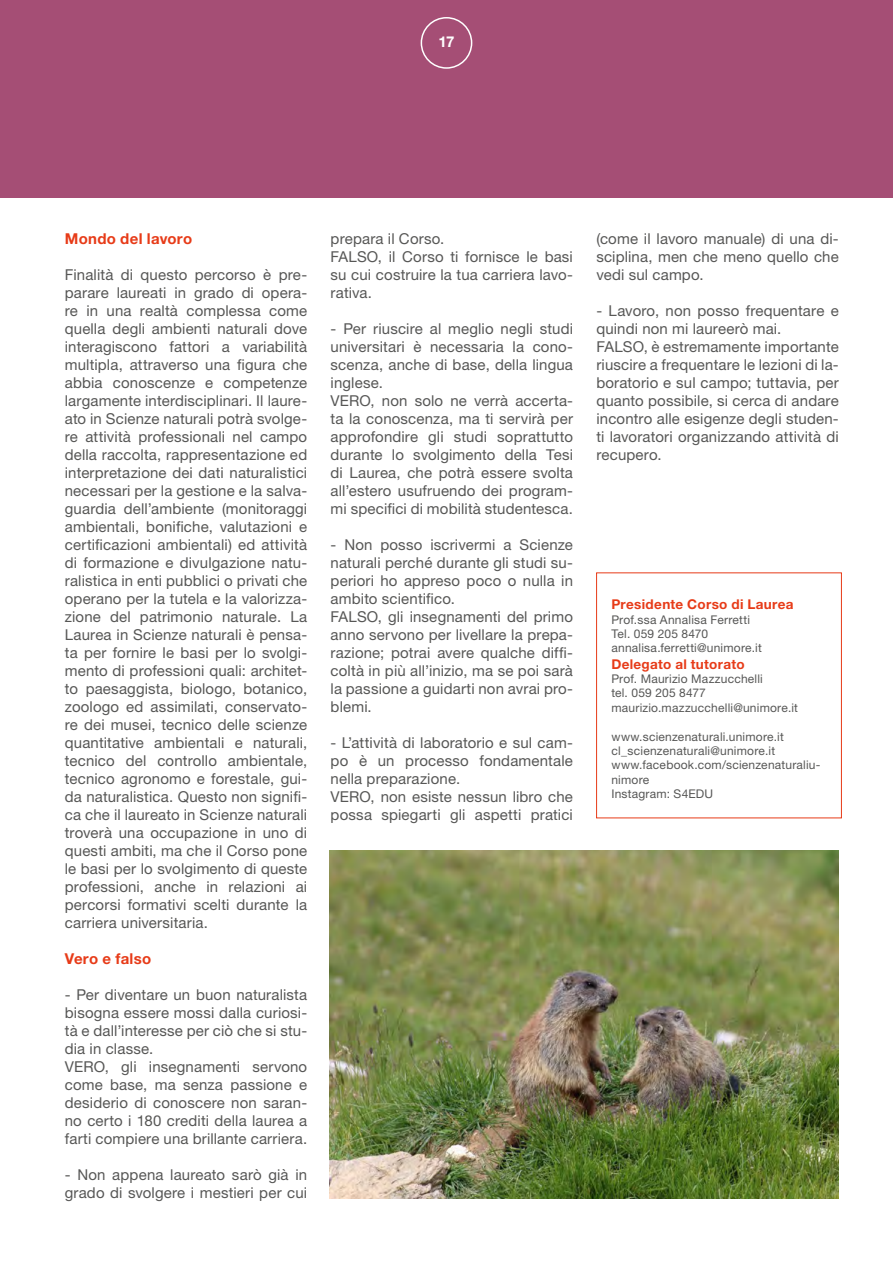
<style>
.page{position:relative;width:893px;height:1263px;background:#fff}
.page>*{position:absolute;margin:0;border:0;box-sizing:border-box;transform-origin:0 0}
.t1{font:15px/18px "Helvetica Neue LT Std";letter-spacing:.01em;color:#575756}
.t2{font:700 15px "Helvetica Neue LT Std";letter-spacing:.02em;color:#e73b18}
.t3{font:700 15px "Helvetica Neue LT Std";color:#fff}
.t4{font:700 13.5px "Helvetica Neue LT Std";letter-spacing:.025em;color:#e73b18}
.t5{font:12px/14.4px "Helvetica Neue LT Std";letter-spacing:.02em;color:#575756}
</style>
<div class="page">
<div style="left:596px;top:573px;width:246px;height:245px;border:1px solid #e73b18"></div>
<div style="left:0;top:0;width:893px;height:197px;background:#a54e75"></div>
<img style="left:329px;top:850px;width:510px;height:348px">
<div style="left:421px;top:17px;width:51px;height:52px;border:2px solid #fff;border-radius:50%"></div>
<p class="t3" style="left:438px;top:32px;width:17px">17</p>
<p class="t2" style="left:65px;top:229px;width:129px">Mondo del lavoro</p>
<p class="t1" style="left:65px;top:265px;width:244px;text-align:justify">Finalità di questo percorso è pre&shy;parare laureati in grado di opera&shy;re in una realtà complessa come quella degli ambienti naturali dove interagiscono fattori a variabilità multipla, attraverso una figura che abbia conoscenze e competenze largamente interdisciplinari. Il laure&shy;ato in Scienze naturali potrà svolge&shy;re attività professionali nel campo della raccolta, rappresentazione ed interpretazione dei dati naturalistici necessari per la gestione e la salva&shy;guardia dell’ambiente (monitoraggi ambientali, bonifiche, valutazioni e certificazioni ambientali) ed attività di formazione e divulgazione natu&shy;ralistica in enti pubblici o privati che operano per la tutela e la valorizza&shy;zione del patrimonio naturale. La Laurea in Scienze naturali è pensa&shy;ta per fornire le basi per lo svolgi&shy;mento di professioni quali: architet&shy;to paesaggista, biologo, botanico, zoologo ed assimilati, conservato&shy;re dei musei, tecnico delle scienze quantitative ambientali e naturali, tecnico del controllo ambientale, tecnico agronomo e forestale, gui&shy;da naturalistica. Questo non signifi&shy;ca che il laureato in Scienze naturali troverà una occupazione in uno di questi ambiti, ma che il Corso pone le basi per lo svolgimento di queste professioni, anche in relazioni ai percorsi formativi scelti durante la carriera universitaria.</p>
<p class="t2" style="left:65px;top:949px;width:88px">Vero e falso</p>
<p class="t1" style="left:65px;top:985px;width:244px">- Per diventare un buon naturalista bisogna essere mossi dalla curiosi&shy;tà e dall’interesse per ciò che si stu&shy;dia in classe.<br>VERO, gli insegnamenti servono come base, ma senza passione e desiderio di conoscere non saran&shy;no certo i 180 crediti della laurea a farti compiere una brillante carriera.</p>
<p class="t1" style="left:65px;top:1165px;width:244px">- Non appena laureato sarò già in grado di svolgere i mestieri per cui</p>
<p class="t1" style="left:331px;top:229px;width:244px">prepara il Corso.<br>FALSO, il Corso ti fornisce le basi su cui costruire la tua carriera lavo&shy;rativa.</p>
<p class="t1" style="left:331px;top:319px;width:244px">- Per riuscire al meglio negli studi universitari è necessaria la cono&shy;scenza, anche di base, della lingua inglese.<br>VERO, non solo ne verrà accerta&shy;ta la conoscenza, ma ti servirà per approfondire gli studi soprattutto durante lo svolgimento della Tesi di Laurea, che potrà essere svolta all’estero usufruendo dei program&shy;mi specifici di mobilità studentesca.</p>
<p class="t1" style="left:331px;top:535px;width:244px">- Non posso iscrivermi a Scienze naturali perché durante gli studi su&shy;periori ho appreso poco o nulla in ambito scientifico.<br>FALSO, gli insegnamenti del primo anno servono per livellare la prepa&shy;razione; potrai avere qualche diffi&shy;coltà in più all’inizio, ma se poi sarà la passione a guidarti non avrai pro&shy;blemi.</p>
<p class="t1" style="left:331px;top:733px;width:244px">- L’attività di laboratorio e sul cam&shy;po è un processo fondamentale nella preparazione.<br>VERO, non esiste nessun libro che possa spiegarti gli aspetti pratici</p>
<p class="t1" style="left:596px;top:229px;width:244px;text-align:justify">(come il lavoro manuale) di una di&shy;sciplina, men che meno quello che vedi sul campo.</p>
<p class="t1" style="left:596px;top:301px;width:244px">- Lavoro, non posso frequentare e quindi non mi laureerò mai.<br>FALSO, è estremamente importante riuscire a frequentare le lezioni di la&shy;boratorio e sul campo; tuttavia, per quanto possibile, si cerca di andare incontro alle esigenze degli studen&shy;ti lavoratori organizzando attività di recupero.</p>
<p class="t4" style="left:611px;top:596px;width:184px">Presidente Corso di Laurea</p>
<p class="t5" style="left:611px;top:612px;width:152px">Prof.ssa Annalisa Ferretti<br>Tel. 059 205 8470 annalisa.ferretti@unimore.it</p>
<p class="t4" style="left:611px;top:655px;width:135px">Delegato al tutorato</p>
<p class="t5" style="left:611px;top:671px;width:188px">Prof. Maurizio Mazzucchelli<br>tel. 059 205 8477 maurizio.mazzucchelli@unimore.it</p>
<p class="t5" style="left:611px;top:729px;width:211px">www.scienzenaturali.unimore.it cl_scienzenaturali@unimore.it www.facebook.com/scienzenaturaliu&shy;nimore<br>Instagram: S4EDU</p>
</div>
